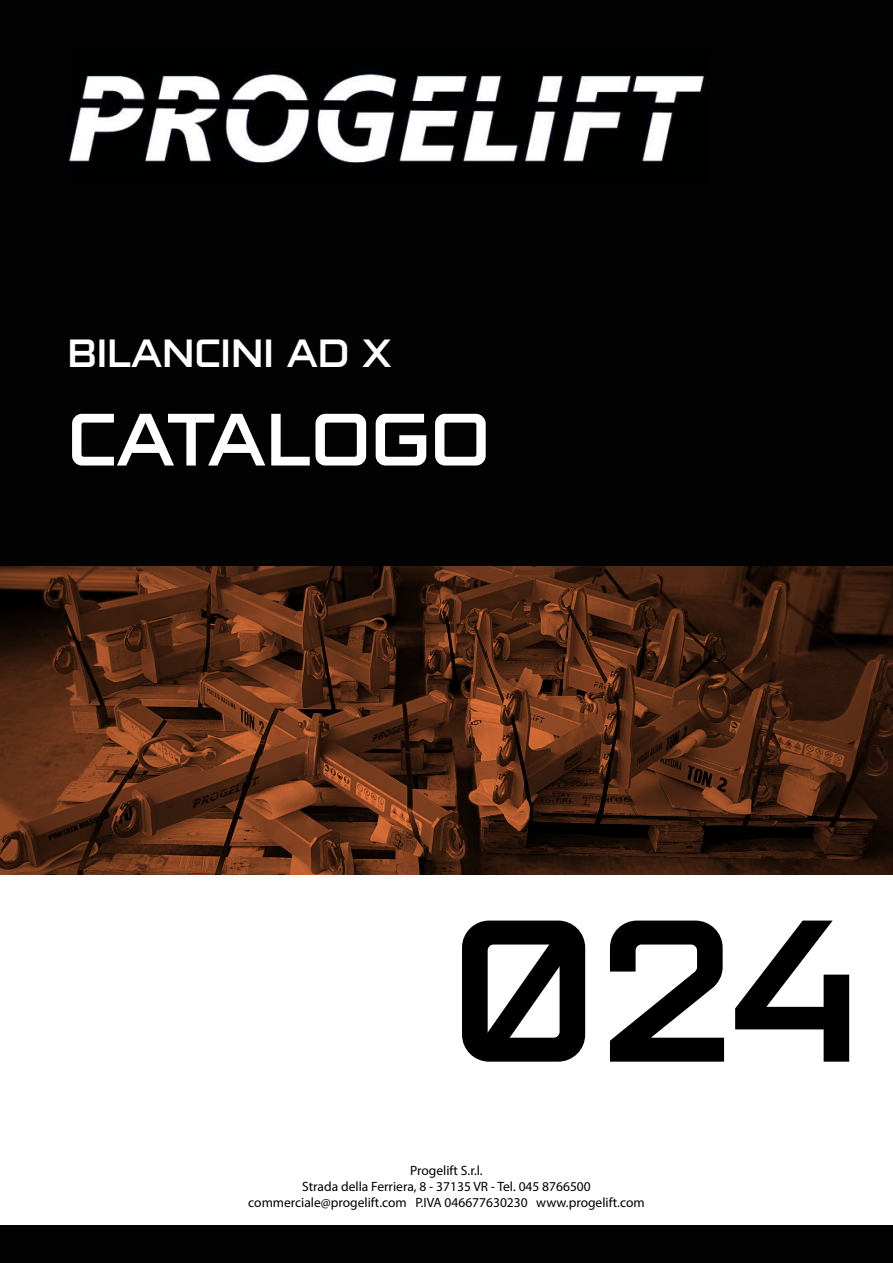
<style>
.page{position:relative;width:893px;height:1263px;background:#fff}
.page>*{position:absolute;margin:0;border:0;box-sizing:border-box;transform-origin:0 0}
.t1{font:201.6px "Armstrong";color:#000}
.t2{font:73.95px "Armstrong";color:#fff}
.t3{font:39.3px "Armstrong";color:#fff}
.t4{font:13.5px/16.2px "Myriad Pro";color:#000;text-align:center}
</style>
<div class="page">
<div style="left:0;top:0;width:893px;height:576px;background:#020203"></div>
<img style="left:67px;top:73px;width:639px;height:91px">
<svg style="left:485px;top:938px;width:86px;height:110px"></svg>
<div style="left:0;top:1225px;width:893px;height:38px;background:#020203"></div>
<svg style="left:0;top:566px;width:893px;height:308px;background:#4d2713"></svg>
<h3 class="t3" style="left:67px;top:331px;width:326px">BILANCINI AD X</h3>
<h2 class="t2" style="left:67px;top:398px;width:425px">CATALOGO</h2>
<h1 class="t1" style="left:449px;top:878px;width:414px">024</h1>
<p class="t4" style="left:248px;top:1162px;width:398px">Progelift S.r.l.<br>Strada della Ferriera, 8 - 37135 VR - Tel. 045 8766500 commerciale@progelift.com P.IVA 046677630230 www.progelift.com</p>
</div>
